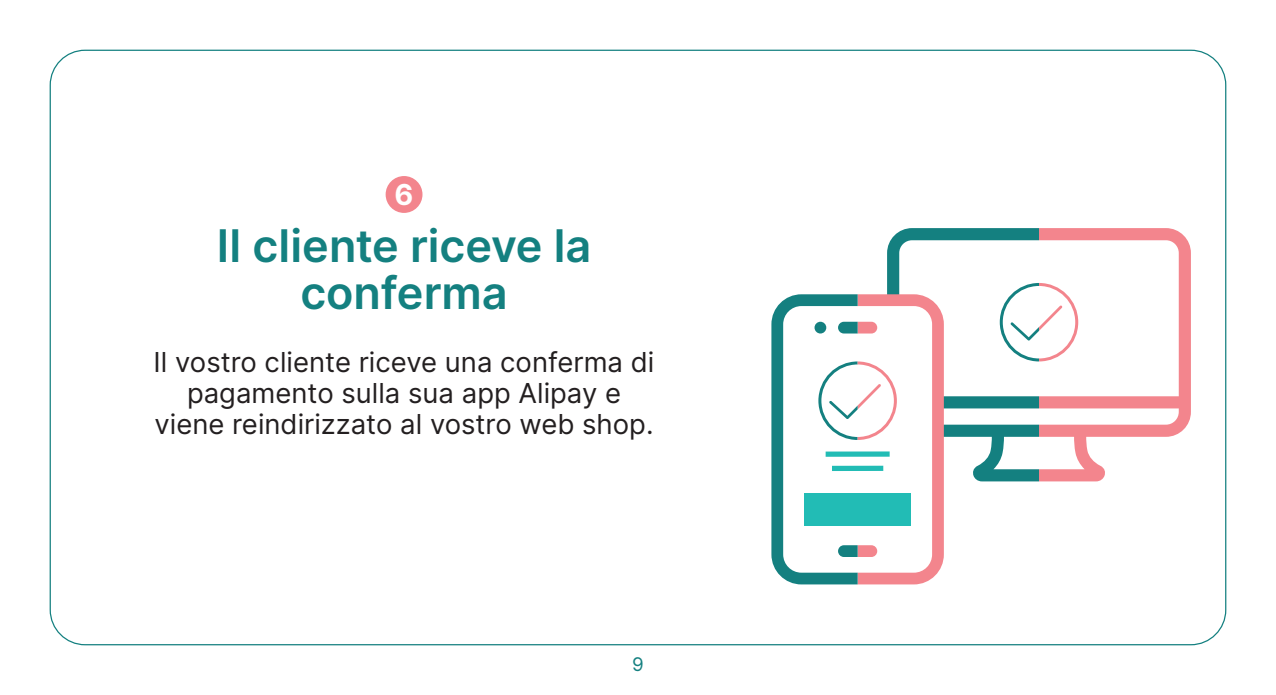
<style>
.page{position:relative;width:1276px;height:695px;background:#fff}
.page>*{position:absolute;margin:0;border:0;box-sizing:border-box;transform-origin:0 0}
.t1{font:600 45px/47.5px "Inter";color:#148080;text-align:center}
.t2{font:700 28.75px "Inter";color:#fff}
.t3{font:27.5px/31.2px "Inter";color:#231f20;text-align:center}
.t4{font:18.75px "Inter";color:#148080}
</style>
<div class="page">
<div style="left:386px;top:176px;width:36px;height:37px;background:#f3858d;border-radius:50%"></div>
<svg style="left:1039px;top:228px;width:152px;height:253px"></svg>
<svg style="left:887px;top:228px;width:152px;height:253px"></svg>
<svg style="left:998px;top:281px;width:81px;height:82px"></svg>
<svg style="left:771px;top:294px;width:173px;height:290px"></svg>
<p class="t2" style="left:394px;top:173px;width:20px">6</p>
<h1 class="t1" style="left:217px;top:220px;width:376px">Il cliente riceve la conferma</h1>
<p class="t3" style="left:154px;top:345px;width:502px">Il vostro cliente riceve una conferma di pagamento sulla sua app Alipay e viene reindirizzato al vostro web shop.</p>
<p class="t4" style="left:632px;top:650px;width:13px">9</p>
</div>
